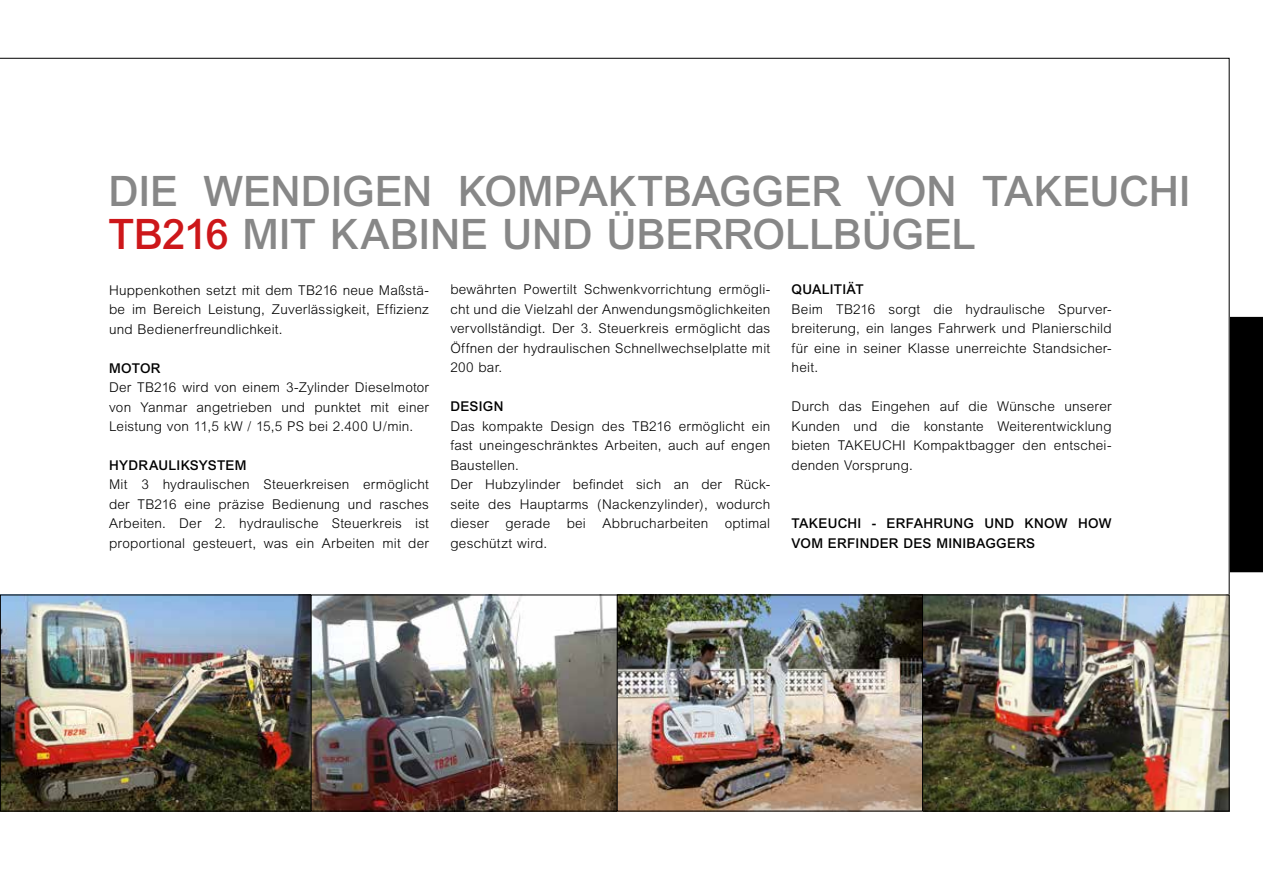
<style>
.page{position:relative;width:1263px;height:893px;background:#fff}
.page>*{position:absolute;margin:0;border:0;box-sizing:border-box;transform-origin:0 0}
.t1{font:500 42px/43.5px "M Arial";letter-spacing:-.01em;color:#878787}
.t2{font:300 13.5px/19.5px "M Arial";letter-spacing:.015em;color:#000;text-align:justify}
.t3{font:500 13.5px/19.5px "M Arial";letter-spacing:.02em;color:#000}
.s1{color:#cd171a}
</style>
<div class="page">
<div style="left:1229px;top:317px;width:34px;height:255px;background:#000"></div>
<img style="left:923px;top:597px;width:304px;height:212px">
<div style="left:897px;top:595px;width:332px;height:216px;border:1px solid #000"></div>
<img style="left:2px;top:597px;width:309px;height:212px">
<div style="left:0;top:595px;width:325px;height:216px;border:1px solid #000"></div>
<img style="left:313px;top:597px;width:304px;height:212px">
<div style="left:311px;top:595px;width:310px;height:216px;border:1px solid #000"></div>
<img style="left:619px;top:597px;width:302px;height:212px">
<div style="left:617px;top:595px;width:306px;height:216px;border:1px solid #000"></div>
<h1 class="t1" style="left:108px;top:169px;width:1084px">DIE WENDIGEN KOMPAKTBAGGER VON TAKEUCHI<br><span class="s1">TB216</span> MIT KABINE UND ÜBERROLLBÜGEL</h1>
<p class="t2" style="left:109px;top:280px;width:321px">Huppenkothen setzt mit dem TB216 neue Maßstä&shy;be im Bereich Leistung, Zuverlässigkeit, Effizienz und Bedienerfreundlichkeit.</p>
<p class="t3" style="left:109px;top:358px;width:53px">MOTOR</p>
<p class="t2" style="left:109px;top:377px;width:321px">Der TB216 wird von einem 3-Zylinder Dieselmotor von Yanmar angetrieben und punktet mit einer Leistung von 11,5 kW / 15,5 PS bei 2.400 U/min.</p>
<p class="t3" style="left:109px;top:455px;width:139px">HYDRAULIKSYSTEM</p>
<p class="t2" style="left:109px;top:475px;width:321px">Mit 3 hydraulischen Steuerkreisen ermöglicht der TB216 eine präzise Bedienung und rasches Arbeiten. Der 2. hydraulische Steuerkreis ist proportional gesteuert, was ein Arbeiten mit der</p>
<p class="t2" style="left:450px;top:280px;width:321px">bewährten Powertilt Schwenkvorrichtung ermögli&shy;cht und die Vielzahl der Anwendungsmöglichkeiten vervollständigt. Der 3. Steuerkreis ermöglicht das Öffnen der hydraulischen Schnellwechselplatte mit 200 bar.</p>
<p class="t3" style="left:450px;top:397px;width:55px">DESIGN</p>
<p class="t2" style="left:450px;top:416px;width:321px;text-align:left">Das kompakte Design des TB216 ermöglicht ein fast uneingeschränktes Arbeiten, auch auf engen Baustellen.<br>Der Hubzylinder befindet sich an der Rück&shy;seite des Hauptarms (Nackenzylinder), wodurch dieser gerade bei Abbrucharbeiten optimal geschützt wird.</p>
<p class="t3" style="left:792px;top:280px;width:74px">QUALITIÄT</p>
<p class="t2" style="left:792px;top:299px;width:321px">Beim TB216 sorgt die hydraulische Spurver&shy;breiterung, ein langes Fahrwerk und Planierschild für eine in seiner Klasse unerreichte Standsicher&shy;heit.</p>
<p class="t2" style="left:792px;top:397px;width:321px">Durch das Eingehen auf die Wünsche unserer Kunden und die konstante Weiterentwicklung bieten TAKEUCHI Kompaktbagger den entschei&shy;denden Vorsprung.</p>
<p class="t3" style="left:792px;top:514px;width:321px">TAKEUCHI - ERFAHRUNG UND KNOW HOW<br>VOM ERFINDER DES MINIBAGGERS</p>
</div>
